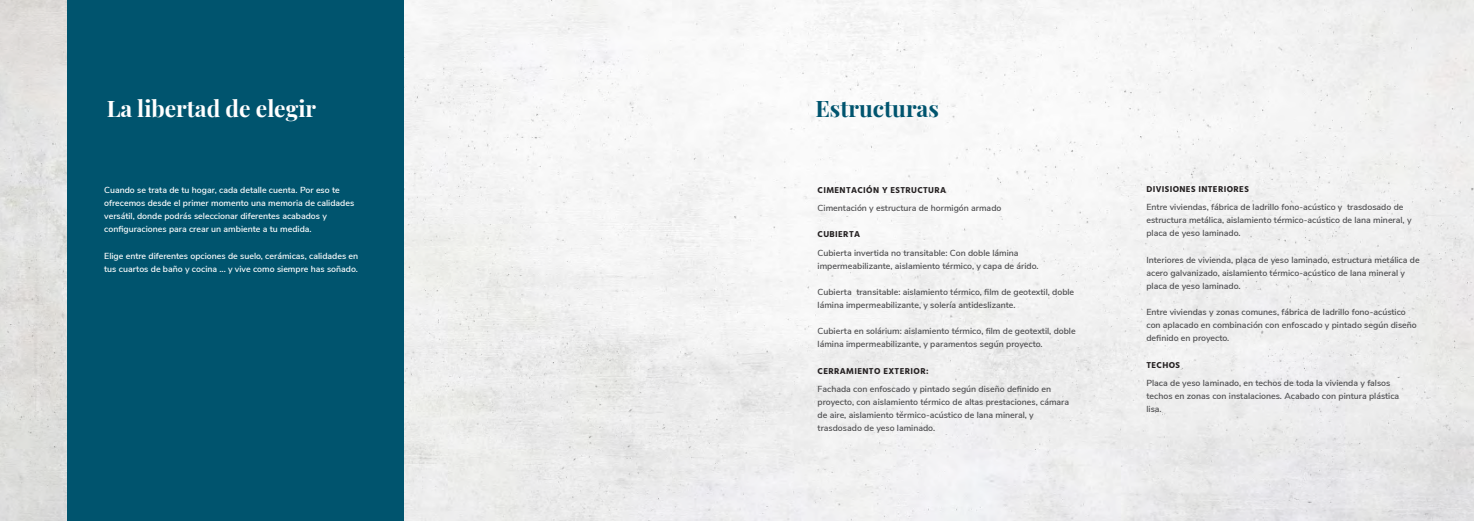
<style>
.page{position:relative;width:1474px;height:521px;background:#fff}
.page>*{position:absolute;margin:0;border:0;box-sizing:border-box;transform-origin:0 0}
.t1{font:700 22.75px "Playfair Display";color:#fff}
.t2{font:700 22.75px "Playfair Display";color:#00546e}
.t3{font:600 8.75px/13.1px "Nunito Sans";color:#4d4d4f}
.t4{font:600 8.75px/13.1px "Nunito Sans";color:#fff}
.t5{font:700 8.75px "Hind";letter-spacing:.04em;color:#231f20}
</style>
<div class="page">
<img style="left:0;top:0;width:1473px;height:521px">
<div style="left:67px;top:0;width:336px;height:521px;background:#00546e"></div>
<h1 class="t1" style="left:107px;top:91px;width:211px">La libertad de elegir</h1>
<p class="t4" style="left:104px;top:183px;width:251px">Cuando se trata de tu hogar, cada detalle cuenta. Por eso te ofrecemos desde el primer momento una memoria de calidades versátil, donde podrás seleccionar diferentes acabados y configuraciones para crear un ambiente a tu medida.</p>
<p class="t4" style="left:104px;top:248px;width:255px">Elige entre diferentes opciones de suelo, cerámicas, calidades en tus cuartos de baño y cocina ... y vive como siempre has soñado.</p>
<h1 class="t2" style="left:815px;top:91px;width:125px">Estructuras</h1>
<p class="t5" style="left:817px;top:185px;width:130px">CIMENTACIÓN Y ESTRUCTURA</p>
<p class="t3" style="left:817px;top:201px;width:185px">Cimentación y estructura de hormigón armado</p>
<p class="t5" style="left:817px;top:229px;width:44px">CUBIERTA</p>
<p class="t3" style="left:817px;top:245px;width:222px">Cubierta invertida no transitable: Con doble lámina impermeabilizante, aislamiento térmico, y capa de árido.</p>
<p class="t3" style="left:817px;top:285px;width:258px">Cubierta transitable: aislamiento térmico, film de geotextil, doble lámina impermeabilizante, y solería antideslizante.</p>
<p class="t3" style="left:817px;top:324px;width:259px">Cubierta en solárium: aislamiento térmico, film de geotextil, doble lámina impermeabilizante, y paramentos según proyecto.</p>
<p class="t5" style="left:817px;top:365px;width:112px">CERRAMIENTO EXTERIOR:</p>
<p class="t3" style="left:817px;top:382px;width:253px">Fachada con enfoscado y pintado según diseño definido en proyecto, con aislamiento térmico de altas prestaciones, cámara de aire, aislamiento térmico-acústico de lana mineral, y trasdosado de yeso laminado.</p>
<p class="t5" style="left:1146px;top:184px;width:104px">DIVISIONES INTERIORES</p>
<p class="t3" style="left:1146px;top:200px;width:267px">Entre viviendas, fábrica de ladrillo fono-acústico y trasdosado de estructura metálica, aislamiento térmico-acústico de lana mineral, y placa de yeso laminado.</p>
<p class="t3" style="left:1146px;top:252px;width:275px">Interiores de vivienda, placa de yeso laminado, estructura metálica de acero galvanizado, aislamiento térmico-acústico de lana mineral y placa de yeso laminado.</p>
<p class="t3" style="left:1146px;top:305px;width:272px">Entre viviendas y zonas comunes, fábrica de ladrillo fono-acústico con aplacado en combinación con enfoscado y pintado según diseño definido en proyecto.</p>
<p class="t5" style="left:1146px;top:359px;width:35px">TECHOS</p>
<p class="t3" style="left:1146px;top:376px;width:254px">Placa de yeso laminado, en techos de toda la vivienda y falsos techos en zonas con instalaciones. Acabado con pintura plástica lisa.</p>
</div>
